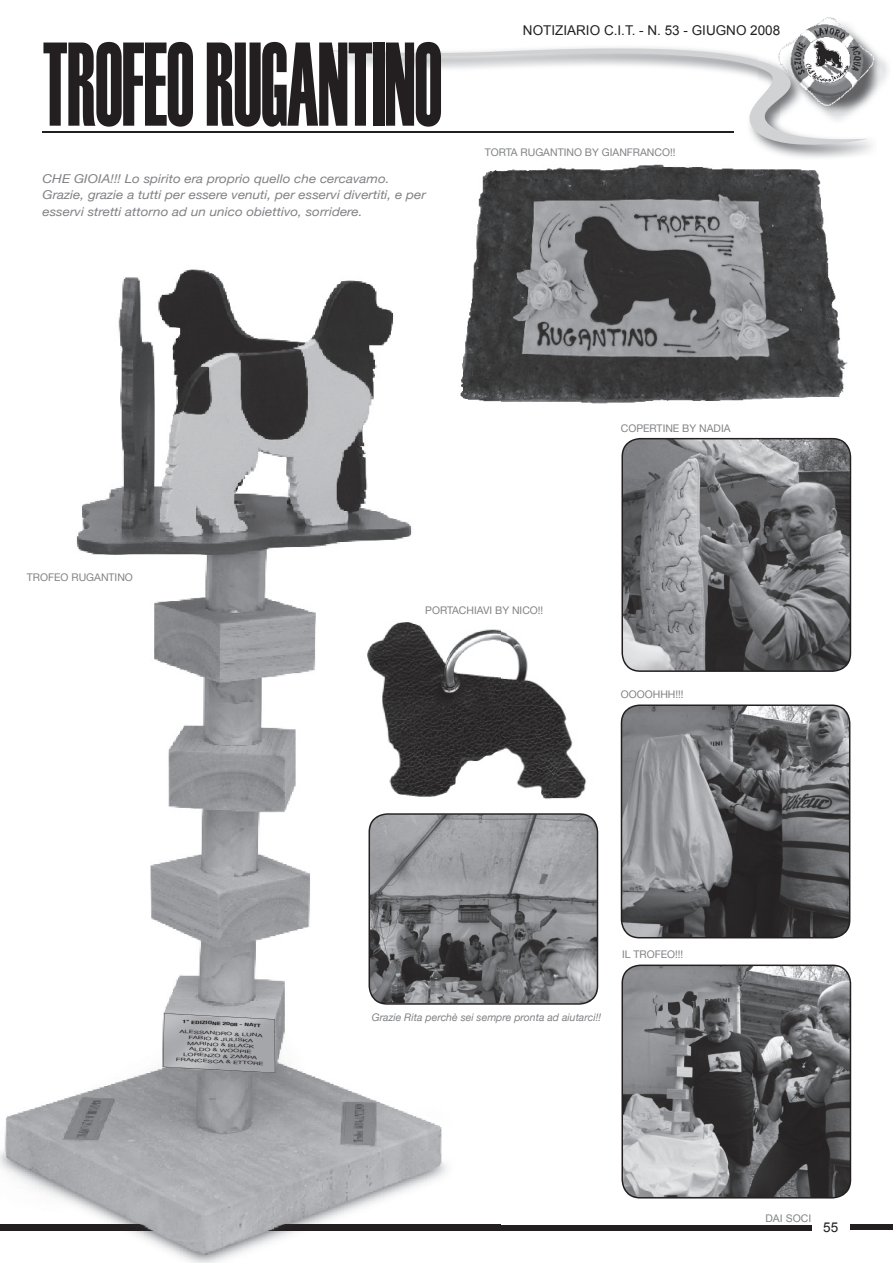
<style>
.page{position:relative;width:893px;height:1263px;background:#fff}
.page>*{position:absolute;margin:0;border:0;box-sizing:border-box;transform-origin:0 0}
.t1{font:118.8px "Haettenschweiler";letter-spacing:-.01em;color:#231f20;scale:.61 1}
.t2{font:13.5px "Arial";color:#231f20}
.t3{font:italic 12.15px/16.4px "Helvetica Neue";color:#808285;scale:1.1 1}
.t4{font:10.5px "Helvetica Neue";color:#808285}
.t5{font:italic 10.5px "Helvetica Neue";color:#808285}
.t6{font:10.5px "Arial";color:#808285}
.t7{font:4.65px/5.7px "Helvetica Neue";color:#231f20;text-align:center;scale:1.74 1}
.t8{font:700 condensed 4.65px "Helvetica Neue";color:#231f20;scale:1.74 1}
</style>
<div class="page">
<svg style="left:621px;top:438px;width:230px;height:234px;background:#77787b"></svg>
<svg style="left:621px;top:964px;width:230px;height:234px;background:#727375"></svg>
<svg style="left:621px;top:704px;width:229px;height:234px;background:#6c6c6f"></svg>
<img style="left:501px;top:631px;width:86px;height:168px">
<img style="left:476px;top:164px;width:372px;height:240px">
<div style="left:0;top:1225px;width:811px;height:5px;background:#231f20"></div>
<div style="left:850px;top:1224px;width:43px;height:6px;background:#231f20"></div>
<img style="left:886px;top:63px;width:2px;height:13px">
<img style="left:823px;top:17px;width:13px;height:3px">
<img style="left:788px;top:20px;width:98px;height:70px">
<img style="left:872px;top:44px;width:5px;height:53px">
<svg style="left:325px;top:44px;width:547px;height:112px"></svg>
<img style="left:0;top:269px;width:501px;height:994px">
<img style="left:448px;top:249px;width:53px;height:158px">
<img style="left:0;top:1225px;width:501px;height:5px">
<svg style="left:163px;top:1013px;width:112px;height:60px;background:#adaeb1"></svg>
<hr style="left:43px;top:131px;width:690px;height:1px;background:#231f20">
<svg style="left:368px;top:813px;width:230px;height:192px;background:#838486"></svg>
<h1 class="t1" style="left:43px;top:16px;width:656px">TROFEO RUGANTINO</h1>
<p class="t3" style="left:43px;top:170px;width:350px">CHE GIOIA!!! Lo spirito era proprio quello che cercavamo.<br>Grazie, grazie a tutti per essere venuti, per esservi divertiti, e per esservi stretti attorno ad un unico obiettivo, sorridere.</p>
<p class="t2" style="left:523px;top:23px;width:259px">NOTIZIARIO C.I.T. - N. 53 - GIUGNO 2008</p>
<p class="t4" style="left:485px;top:146px;width:192px">TORTA RUGANTINO BY GIANFRANCO!!</p>
<p class="t4" style="left:27px;top:570px;width:107px">TROFEO RUGANTINO</p>
<p class="t4" style="left:621px;top:422px;width:111px">COPERTINE BY NADIA</p>
<p class="t4" style="left:425px;top:604px;width:120px">PORTACHIAVI BY NICO!!</p>
<p class="t4" style="left:621px;top:688px;width:64px">OOOOHHH!!!</p>
<p class="t8" style="left:183px;top:1018px;width:47px;rotate:3deg">1° EDIZIONE 2008 - NATT</p>
<p class="t7" style="left:178px;top:1028px;width:52px;rotate:3deg">ALESSANDRO &amp; LUNA<br>FABIO &amp; JULISKA<br>MARINO &amp; BLACK<br>ALDO &amp; WOOPIE<br>LORENZO &amp; ZAMPA<br>FRANCESCA &amp; ETTORE</p>
<p class="t5" style="left:372px;top:1011px;width:231px">Grazie Rita perchè sei sempre pronta ad aiutarci!!</p>
<p class="t4" style="left:622px;top:948px;width:63px">IL TROFEO!!!</p>
<p class="t6" style="left:765px;top:1212px;width:48px">DAI SOCI</p>
<p class="t2" style="left:823px;top:1220px;width:17px">55</p>
</div>
